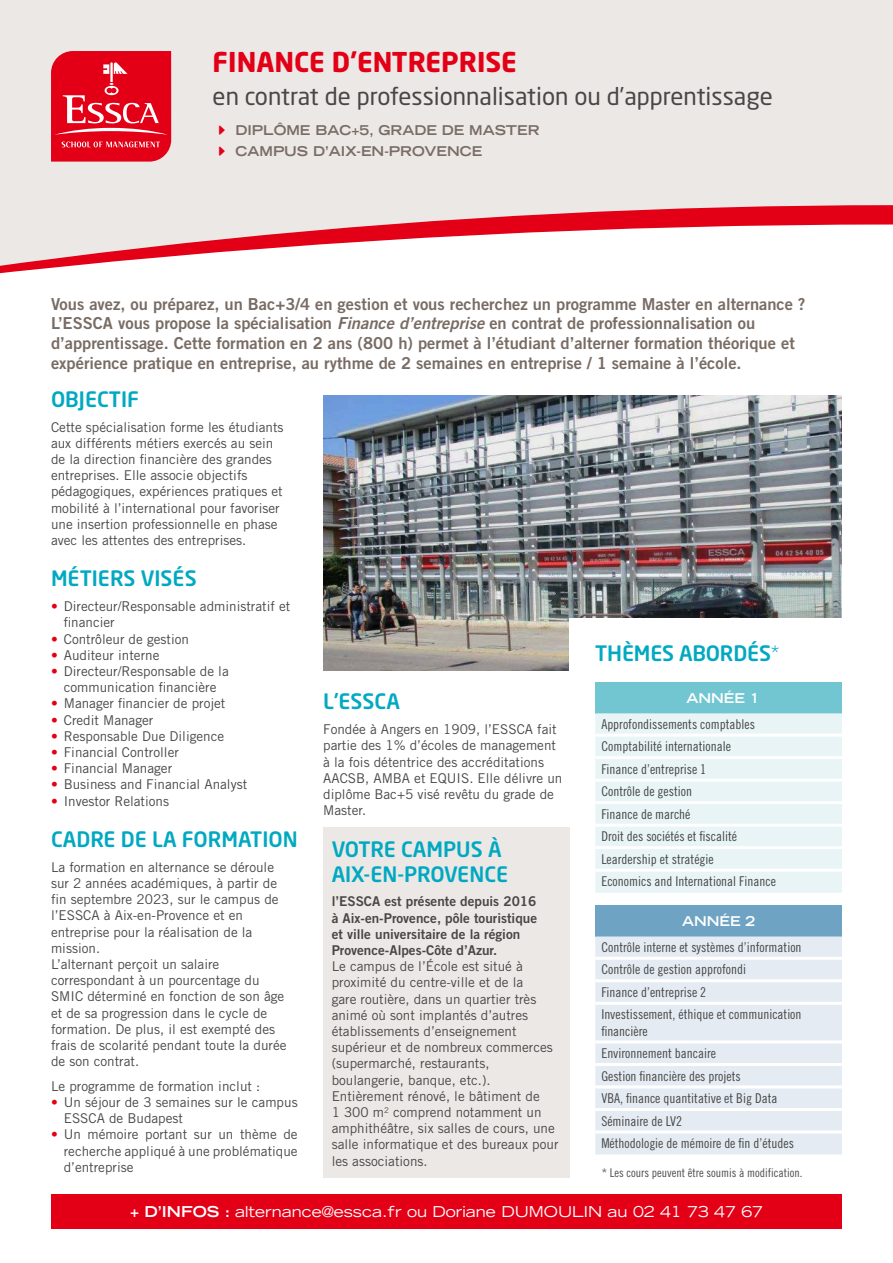
<style>
.page{position:relative;width:893px;height:1263px;background:#ece8e6}
.page>*{position:absolute;margin:0;border:0;box-sizing:border-box;transform-origin:0 0}
.t1{font:700 27px "Neo Sans Pro";color:#e30017}
.t2{font:24px "Neo Sans Pro";color:#474746}
.t3{font:500 21px/25.2px "Neo Sans Pro";color:#00a9c1}
.t4{font:16.5px/19.8px "Trade Gothic LT Std Bd 2";color:#786c64}
.t5{font:expanded 15px "Trade Gothic LT Std";color:#fff}
.t6{font:13.5px/16.2px "Trade Gothic LT Std";color:#474746}
.t7{font:13.5px/22.5px "Trade Gothic LT Std Cn 18";color:#474746}
.t8{font:13.5px/16.2px "Trade Gothic LT Std Bd 2";color:#474746}
.t9{font:700 expanded 13.5px/21.6px "Trade Gothic LT Std";color:#786c64}
.t10{font:700 expanded 13.5px "Trade Gothic LT Std";color:#fff}
.t11{font:12px "Trade Gothic LT Std Cn 18";color:#4b4c4d}
.s1{font-family:"Trade Gothic LT Std Bd 2 Obl"}
.s2{color:#e30017}
.s3{font-family:"Neo Sans";font-weight:300}
.s4{font-weight:700}
</style>
<div class="page">
<div style="left:0;top:225px;width:893px;height:1038px;background:#fff"></div>
<img style="left:323px;top:396px;width:519px;height:275px">
<div style="left:570px;top:619px;width:323px;height:591px;background:#fff"></div>
<svg style="left:51px;top:51px;width:120px;height:111px;background:#e62034"></svg>
<div style="left:51px;top:1195px;width:791px;height:34px;background:#e30017"></div>
<div style="left:323px;top:828px;width:247px;height:67px;background:#ece8e6"></div>
<div style="left:323px;top:884px;width:247px;height:83px;background:#ece8e6"></div>
<div style="left:323px;top:949px;width:247px;height:148px;background:#ece8e6"></div>
<div style="left:323px;top:1078px;width:247px;height:100px;background:#ece8e6"></div>
<div style="left:595px;top:682px;width:247px;height:31px;background:#71c6d1"></div>
<div style="left:595px;top:713px;width:247px;height:180px;background:#e8f4f6"></div>
<hr style="left:595px;top:734px;width:247px;height:3px;background:#fff">
<hr style="left:595px;top:756px;width:247px;height:3px;background:#fff">
<hr style="left:595px;top:779px;width:247px;height:3px;background:#fff">
<hr style="left:595px;top:801px;width:247px;height:3px;background:#fff">
<hr style="left:595px;top:824px;width:247px;height:3px;background:#fff">
<hr style="left:595px;top:846px;width:247px;height:3px;background:#fff">
<hr style="left:595px;top:869px;width:247px;height:3px;background:#fff">
<div style="left:595px;top:905px;width:247px;height:31px;background:#6ea3c4"></div>
<div style="left:595px;top:936px;width:247px;height:218px;background:#e5ebf3"></div>
<hr style="left:595px;top:957px;width:247px;height:3px;background:#fff">
<hr style="left:595px;top:979px;width:247px;height:3px;background:#fff">
<hr style="left:595px;top:1002px;width:247px;height:3px;background:#fff">
<hr style="left:595px;top:1040px;width:247px;height:3px;background:#fff">
<hr style="left:595px;top:1063px;width:247px;height:3px;background:#fff">
<hr style="left:595px;top:1085px;width:247px;height:3px;background:#fff">
<hr style="left:595px;top:1108px;width:247px;height:3px;background:#fff">
<hr style="left:595px;top:1130px;width:247px;height:3px;background:#fff">
<h1 class="t1" style="left:213px;top:44px;width:306px">FINANCE D’ENTREPRISE</h1>
<h2 class="t2" style="left:213px;top:81px;width:562px">en contrat de professionnalisation ou d’apprentissage</h2>
<p class="t9" style="left:235px;top:119px;width:306px">DIPLÔME BAC+5, GRADE DE MASTER<br>CAMPUS D’AIX-EN-PROVENCE</p>
<p class="t4" style="left:51px;top:293px;width:756px">Vous avez, ou préparez, un Bac+3/4 en gestion et vous recherchez un programme Master en alternance ?<br>L’ESSCA vous propose la spécialisation <span class="s1">Finance d’entreprise</span> en contrat de professionnalisation ou d’apprentissage. Cette formation en 2 ans (800 h) permet à l’étudiant d’alterner formation théorique et expérience pratique en entreprise, au rythme de 2 semaines en entreprise / 1 semaine à l’école.</p>
<h3 class="t3" style="left:51px;top:386px;width:90px">OBJECTIF</h3>
<p class="t6" style="left:51px;top:419px;width:234px">Cette spécialisation forme les étudiants aux différents métiers exercés au sein de la direction financière des grandes entreprises. Elle associe objectifs pédagogiques, expériences pratiques et mobilité à l’international pour favoriser une insertion professionnelle en phase avec les attentes des entreprises.</p>
<h3 class="t3" style="left:51px;top:566px;width:147px">MÉTIERS VISÉS</h3>
<p class="t6" style="left:64px;top:598px;width:228px;text-indent:-13px"><span class="s2">•</span> Directeur/Responsable administratif et financier</p>
<p class="t6" style="left:51px;top:630px;width:139px"><span class="s2">•</span> Contrôleur de gestion</p>
<p class="t6" style="left:51px;top:647px;width:110px"><span class="s2">•</span> Auditeur interne</p>
<p class="t6" style="left:51px;top:663px;width:179px;text-align:center"><span class="s2">•</span> Directeur/Responsable de la communication financière</p>
<p class="t6" style="left:51px;top:695px;width:176px"><span class="s2">•</span> Manager financier de projet</p>
<p class="t6" style="left:51px;top:711px;width:104px"><span class="s2">•</span> Credit Manager</p>
<p class="t6" style="left:51px;top:728px;width:175px"><span class="s2">•</span> Responsable Due Diligence</p>
<p class="t6" style="left:51px;top:744px;width:129px"><span class="s2">•</span> Financial Controller</p>
<p class="t6" style="left:51px;top:760px;width:123px"><span class="s2">•</span> Financial Manager</p>
<p class="t6" style="left:51px;top:776px;width:198px"><span class="s2">•</span> Business and Financial Analyst</p>
<p class="t6" style="left:51px;top:792px;width:120px"><span class="s2">•</span> Investor Relations</p>
<h3 class="t3" style="left:51px;top:826px;width:248px">CADRE DE LA FORMATION</h3>
<p class="t6" style="left:51px;top:859px;width:237px">La formation en alternance se déroule sur 2 années académiques, à partir de fin septembre 2023, sur le campus de l’ESSCA à Aix-en-Provence et en entreprise pour la réalisation de la mission.<br>L’alternant perçoit un salaire correspondant à un pourcentage du<br>SMIC déterminé en fonction de son âge et de sa progression dans le cycle de formation. De plus, il est exempté des frais de scolarité pendant toute la durée de son contrat.</p>
<p class="t6" style="left:51px;top:1078px;width:211px">Le programme de formation inclut :</p>
<p class="t6" style="left:64px;top:1094px;width:235px;text-indent:-13px"><span class="s2">•</span> Un séjour de 3 semaines sur le campus<br>ESSCA de Budapest</p>
<p class="t6" style="left:64px;top:1126px;width:235px;text-align:justify;text-indent:-13px"><span class="s2">•</span> Un mémoire portant sur un thème de recherche appliqué à une problématique d’entreprise</p>
<h3 class="t3" style="left:595px;top:640px;width:186px">THÈMES ABORDÉS<span class="s3">*</span></h3>
<p class="t10" style="left:686px;top:689px;width:75px">ANNÉE 1</p>
<p class="t7" style="left:601px;top:712px;width:176px">Approfondissements comptables<br>Comptabilité internationale<br>Finance d’entreprise 1<br>Contrôle de gestion<br>Finance de marché<br>Droit des sociétés et fiscalité<br>Leardership et stratégie<br>Economics and International Finance</p>
<p class="t10" style="left:682px;top:912px;width:75px">ANNÉE 2</p>
<p class="t7" style="left:601px;top:936px;width:202px">Contrôle interne et systèmes d’information Contrôle de gestion approfondi<br>Finance d’entreprise 2<br>Investissement, éthique et communication</p>
<p class="t7" style="left:601px;top:1019px;width:194px">financière<br>Environnement bancaire<br>Gestion financière des projets<br>VBA, finance quantitative et Big Data<br>Séminaire de LV2<br>Méthodologie de mémoire de fin d’études</p>
<p class="t11" style="left:602px;top:1165px;width:202px">* Les cours peuvent être soumis à modification.</p>
<h3 class="t3" style="left:323px;top:688px;width:78px">L’ESSCA</h3>
<p class="t6" style="left:323px;top:721px;width:241px">Fondée à Angers en 1909, l’ESSCA fait partie des 1% d’écoles de management à la fois détentrice des accréditations<br>AACSB, AMBA et EQUIS. Elle délivre un diplôme Bac+5 visé revêtu du grade de<br>Master.</p>
<h3 class="t3" style="left:332px;top:836px;width:178px">VOTRE CAMPUS À<br>AIX-EN-PROVENCE</h3>
<p class="t8" style="left:332px;top:893px;width:207px">l’ESSCA est présente depuis 2016 à Aix-en-Provence, pôle touristique et ville universitaire de la région Provence‑Alpes‑Côte d’Azur.</p>
<p class="t6" style="left:332px;top:958px;width:228px">Le campus de l’École est situé à proximité du centre-ville et de la<br>gare routière, dans un quartier très animé où sont implantés d’autres établissements d’enseignement supérieur et de nombreux commerces (supermarché, restaurants, boulangerie, banque, etc.).<br>Entièrement rénové, le bâtiment de<br>1 300 m<sup>2</sup> comprend notamment un amphithéâtre, six salles de cours, une salle informatique et des bureaux pour les associations.</p>
<p class="t5" style="left:130px;top:1202px;width:634px"><span class="s4">+ D’INFOS :</span> alternance@essca.fr ou Doriane DUMOULIN au 02 41 73 47 67</p>
</div>
